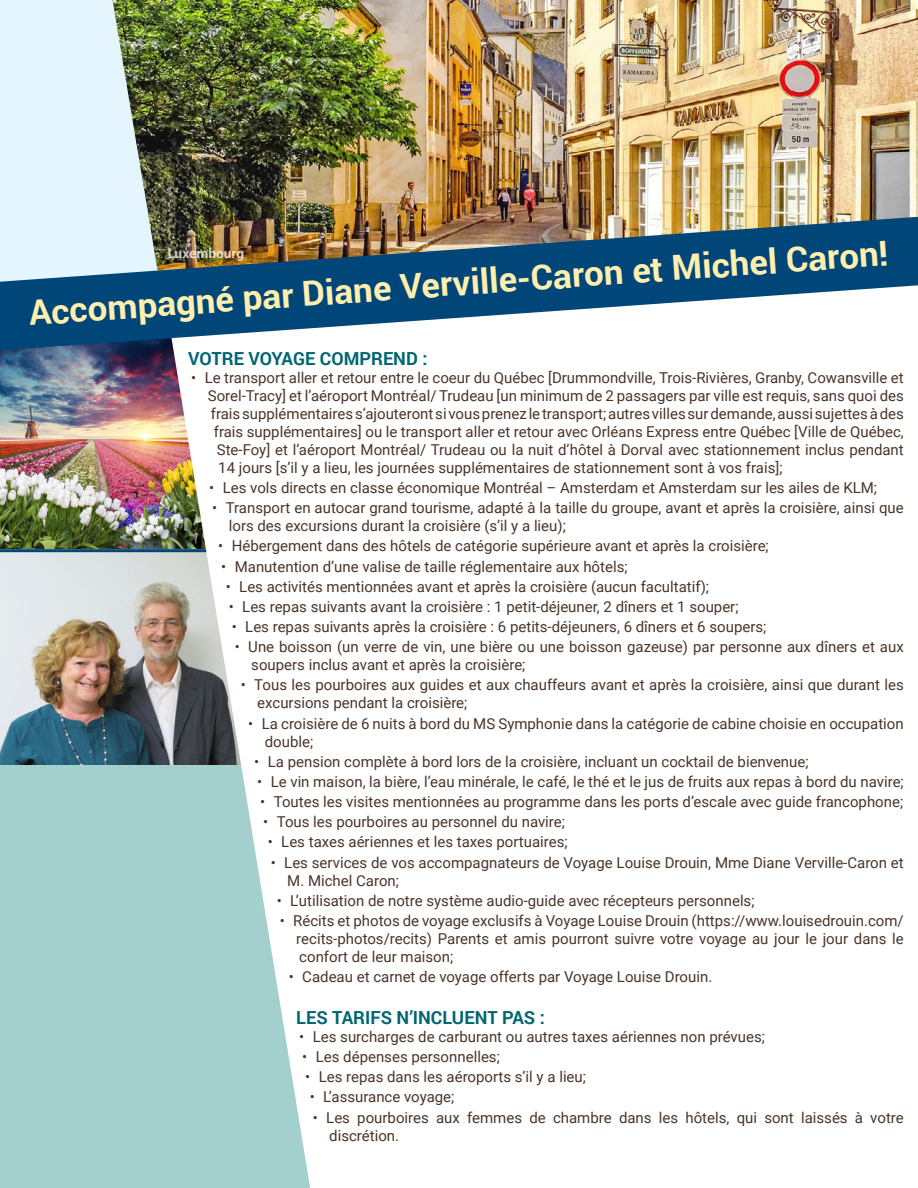
<style>
.page{position:relative;width:918px;height:1188px;background:#fff}
.page>*{position:absolute;margin:0;border:0;box-sizing:border-box;transform-origin:0 0}
.t1{font:700 34.5px "Roboto";color:#ffefae}
.t2{font:700 18px "Roboto";color:#006671}
.t3{font:15px/18px "Roboto";color:#493528}
.t4{font:700 13.5px "Roboto";color:#fff}
</style>
<div class="page">
<img style="left:159px;top:0;width:759px;height:217px">
<img style="left:0;top:350px;width:162px;height:199px">
<img style="left:0;top:552px;width:162px;height:213px">
<div style="left:0;top:765px;width:310px;height:423px;background:#a3cfcc"></div>
<svg style="left:0;top:0;width:159px;height:217px;background:#cadad8"></svg>
<hr style="left:0;top:549px;width:210px;height:3px;background:#004678">
<svg style="left:162px;top:350px;width:148px;height:836px"></svg>
<img style="left:0;top:217px;width:918px;height:133px">
<h1 class="t1" style="left:27px;top:289px;width:863px;rotate:-4deg">Accompagné par Diane Verville-Caron et Michel Caron!</h1>
<p class="t4" style="left:167px;top:244px;width:78px">Luxembourg</p>
<p class="t2" style="left:188px;top:346px;width:241px">VOTRE VOYAGE COMPREND :</p>
<p class="t3" style="left:191px;top:368px;width:714px">• Le transport aller et retour entre le coeur du Québec [Drummondville, Trois-Rivières, Granby, Cowansville et</p>
<p class="t3" style="left:208px;top:386px;width:698px">Sorel-Tracy] et l’aéroport Montréal/ Trudeau [un minimum de 2 passagers par ville est requis, sans quoi des</p>
<p class="t3" style="left:211px;top:404px;width:695px">frais supplémentaires s’ajouteront si vous prenez le transport; autres villes sur demande, aussi sujettes à des</p>
<p class="t3" style="left:214px;top:422px;width:692px">frais supplémentaires] ou le transport aller et retour avec Orléans Express entre Québec [Ville de Québec,</p>
<p class="t3" style="left:217px;top:440px;width:689px">Ste-Foy] et l’aéroport Montréal/ Trudeau ou la nuit d’hôtel à Dorval avec stationnement inclus pendant</p>
<p class="t3" style="left:218px;top:458px;width:566px">14 jours [s’il y a lieu, les journées supplémentaires de stationnement sont à vos frais];</p>
<p class="t3" style="left:209px;top:478px;width:669px">• Les vols directs en classe économique Montréal – Amsterdam et Amsterdam sur les ailes de KLM;</p>
<p class="t3" style="left:229px;top:498px;width:676px;text-indent:-17px">• Transport en autocar grand tourisme, adapté à la taille du groupe, avant et après la croisière, ainsi que lors des excursions durant la croisière (s’il y a lieu);</p>
<p class="t3" style="left:218px;top:537px;width:552px">• Hébergement dans des hôtels de catégorie supérieure avant et après la croisière;</p>
<p class="t3" style="left:221px;top:557px;width:408px">• Manutention d’une valise de taille réglementaire aux hôtels;</p>
<p class="t3" style="left:226px;top:577px;width:485px">• Les activités mentionnées avant et après la croisière (aucun facultatif);</p>
<p class="t3" style="left:229px;top:597px;width:511px">• Les repas suivants avant la croisière : 1 petit-déjeuner, 2 dîners et 1 souper;</p>
<p class="t3" style="left:232px;top:617px;width:536px">• Les repas suivants après la croisière : 6 petits-déjeuners, 6 dîners et 6 soupers;</p>
<p class="t3" style="left:251px;top:637px;width:654px;text-indent:-16px">• Une boisson (un verre de vin, une bière ou une boisson gazeuse) par personne aux dîners et aux soupers inclus avant et après la croisière;</p>
<p class="t3" style="left:257px;top:676px;width:648px;text-indent:-16px">• Tous les pourboires aux guides et aux chauffeurs avant et après la croisière, ainsi que durant les excursions pendant la croisière;</p>
<p class="t3" style="left:265px;top:714px;width:640px;text-indent:-16px">• La croisière de 6 nuits à bord du MS Symphonie dans la catégorie de cabine choisie en occupation double;</p>
<p class="t3" style="left:254px;top:752px;width:556px">• La pension complète à bord lors de la croisière, incluant un cocktail de bienvenue;</p>
<p class="t3" style="left:257px;top:772px;width:648px">• Le vin maison, la bière, l’eau minérale, le café, le thé et le jus de fruits aux repas à bord du navire;</p>
<p class="t3" style="left:260px;top:792px;width:644px">• Toutes les visites mentionnées au programme dans les ports d’escale avec guide francophone;</p>
<p class="t3" style="left:263px;top:812px;width:303px">• Tous les pourboires au personnel du navire;</p>
<p class="t3" style="left:268px;top:832px;width:301px">• Les taxes aériennes et les taxes portuaires;</p>
<p class="t3" style="left:287px;top:853px;width:618px;text-indent:-16px">• Les services de vos accompagnateurs de Voyage Louise Drouin, Mme Diane Verville-Caron et<br>M. Michel Caron;</p>
<p class="t3" style="left:277px;top:891px;width:479px">• L’utilisation de notre système audio-guide avec récepteurs personnels;</p>
<p class="t3" style="left:296px;top:911px;width:609px;text-align:justify;text-indent:-16px">• Récits et photos de voyage exclusifs à Voyage Louise Drouin (https://www.louisedrouin.com/ recits-photos/recits) Parents et amis pourront suivre votre voyage au jour le jour dans le confort de leur maison;</p>
<p class="t3" style="left:289px;top:967px;width:425px">• Cadeau et carnet de voyage offerts par Voyage Louise Drouin.</p>
<p class="t2" style="left:296px;top:1005px;width:250px">LES TARIFS N’INCLUENT PAS :</p>
<p class="t3" style="left:299px;top:1027px;width:467px">• Les surcharges de carburant ou autres taxes aériennes non prévues;</p>
<p class="t3" style="left:302px;top:1047px;width:199px">• Les dépenses personnelles;</p>
<p class="t3" style="left:305px;top:1067px;width:282px">• Les repas dans les aéroports s’il y a lieu;</p>
<p class="t3" style="left:310px;top:1087px;width:146px">• L’assurance voyage;</p>
<p class="t3" style="left:329px;top:1108px;width:576px;text-indent:-16px">• Les pourboires aux femmes de chambre dans les hôtels, qui sont laissés à votre discrétion.</p>
</div>
